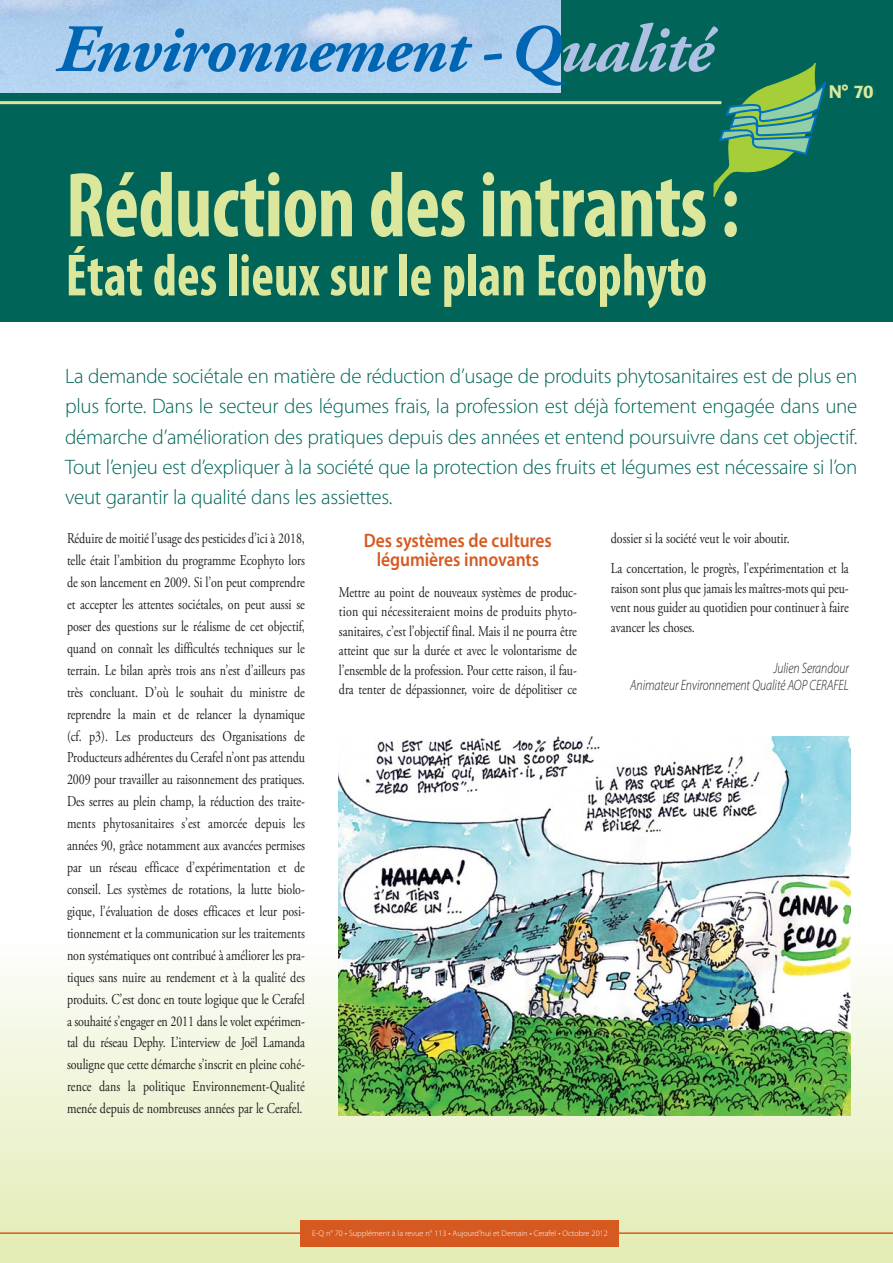
<style>
.page{position:relative;width:893px;height:1263px;background:#fff}
.page>*{position:absolute;margin:0;border:0;box-sizing:border-box;transform-origin:0 0}
.t1{font:700 condensed 93px "Myriad Pro";letter-spacing:-.01em;color:#dae79c;scale:.9 1}
.t2{font:italic 700 67.5px "Adobe Garamond Pro";letter-spacing:-.015em;color:#0066b3}
.t3{font:700 condensed 60px "Myriad Pro";color:#dae79c;scale:.9 1}
.t4{font:300 21px/30.3px "Myriad Pro";letter-spacing:-.015em;color:#006558;text-align:justify}
.t5{font:600 19.5px/19.5px "Myriad Pro";letter-spacing:-.005em;color:#d65920;text-align:center;scale:.9 1}
.t6{font:500 18px "Formata";color:#dae79c}
.t7{font:15px/21.9px "Adobe Garamond Pro";letter-spacing:-.005em;color:#231f20;text-align:justify;scale:.8 1}
.t8{font:italic 300 15px/16.5px "Myriad Pro";letter-spacing:-.005em;color:#231f20;text-align:right;scale:.8 1}
.t9{font:300 8.25px "Myriad Pro";color:#fff}
.s1{color:#aec0e3}
</style>
<div class="page">
<div style="left:0;top:942px;width:892px;height:321px;background:linear-gradient(to bottom,#fbfdfa,#e2ecb3)"></div>
<div style="left:0;top:0;width:892px;height:322px;background:#006558"></div>
<img style="left:0;top:0;width:560px;height:92px">
<svg style="left:714px;top:63px;width:112px;height:134px"></svg>
<hr style="left:0;top:101px;width:721px;height:3px;background:#dae79c">
<hr style="left:0;top:1232px;width:892px;height:2px;background:#d65920">
<div style="left:300px;top:1220px;width:319px;height:27px;background:#d65920"></div>
<img style="left:339px;top:737px;width:511px;height:379px">
<h2 class="t2" style="left:56px;top:8px;width:658px">Environnement -Q<span class="s1">ualité</span></h2>
<h1 class="t1" style="left:66px;top:172px;width:750px">Réduction des intrants :</h1>
<h3 class="t3" style="left:66px;top:254px;width:714px">État des lieux sur le plan Ecophyto</h3>
<p class="t6" style="left:829px;top:84px;width:46px">N° 70</p>
<p class="t4" style="left:65px;top:363px;width:794px">La demande sociétale en matière de réduction d’usage de produits phytosanitaires est de plus en plus forte. Dans le secteur des légumes frais, la profession est déjà fortement engagée dans une démarche d’amélioration des pratiques depuis des années et entend poursuivre dans cet objectif.<br>Tout l’enjeu est d’expliquer à la société que la protection des fruits et légumes est nécessaire si l’on veut garantir la qualité dans les assiettes.</p>
<p class="t7" style="left:67px;top:529px;width:299px">Réduire de moitié l’usage des pesticides d’ici à 2018, telle était l’ambition du programme Ecophyto lors de son lancement en 2009. Si l’on peut comprendre et accepter les attentes sociétales, on peut aussi se poser des questions sur le réalisme de cet objectif, quand on connaît les difficultés techniques sur le terrain. Le bilan après trois ans n’est d’ailleurs pas très concluant. D’où le souhait du ministre de reprendre la main et de relancer la dynamique (cf. p3). Les producteurs des Organisations de Producteurs adhérentes du Cerafel n’ont pas attendu 2009 pour travailler au raisonnement des pratiques.<br>Des serres au plein champ, la réduction des traite&shy;ments phytosanitaires s’est amorcée depuis les années 90, grâce notamment aux avancées permises par un réseau efficace d’expérimentation et de conseil. Les systèmes de rotations, la lutte biolo&shy;gique, l’évaluation de doses efficaces et leur posi&shy;tionnement et la communication sur les traitements non systématiques ont contribué à améliorer les pra&shy;tiques sans nuire au rendement et à la qualité des produits. C’est donc en toute logique que le Cerafel a souhaité s’engager en 2011 dans le volet expérimen&shy;tal du réseau Dephy. L’interview de Joël Lamanda souligne que cette démarche s’inscrit en pleine cohé&shy;rence dans la politique Environnement-Qualité menée depuis de nombreuses années par le Cerafel.</p>
<h3 class="t5" style="left:364px;top:533px;width:210px">Des systèmes de cultures légumières innovants</h3>
<p class="t7" style="left:611px;top:525px;width:299px;line-height:30.2px">dossier si la société veut le voir aboutir.<br>La concertation, le progrès, l’expérimentation et la</p>
<p class="t7" style="left:611px;top:580px;width:299px;line-height:19.5px">raison sont plus que jamais les maîtres-mots qui peu&shy;vent nous guider au quotidien pour continuer à faire avancer les choses.</p>
<p class="t8" style="left:630px;top:660px;width:275px">Julien Serandour<br>Animateur Environnement Qualité AOP CERAFEL</p>
<p class="t7" style="left:339px;top:583px;width:299px;line-height:19.5px">Mettre au point de nouveaux systèmes de produc&shy;tion qui nécessiteraient moins de produits phyto&shy;sanitaires, c’est l’objectif final. Mais il ne pourra être atteint que sur la durée et avec le volontarisme de l’ensemble de la profession. Pour cette raison, il fau&shy;dra tenter de dépassionner, voire de dépolitiser ce</p>
<p class="t9" style="left:312px;top:1230px;width:297px">E-Q n° 70 • Supplément à la revue n° 113 • Aujourd’hui et Demain • Cerafel • Octobre 2012</p>
</div>
